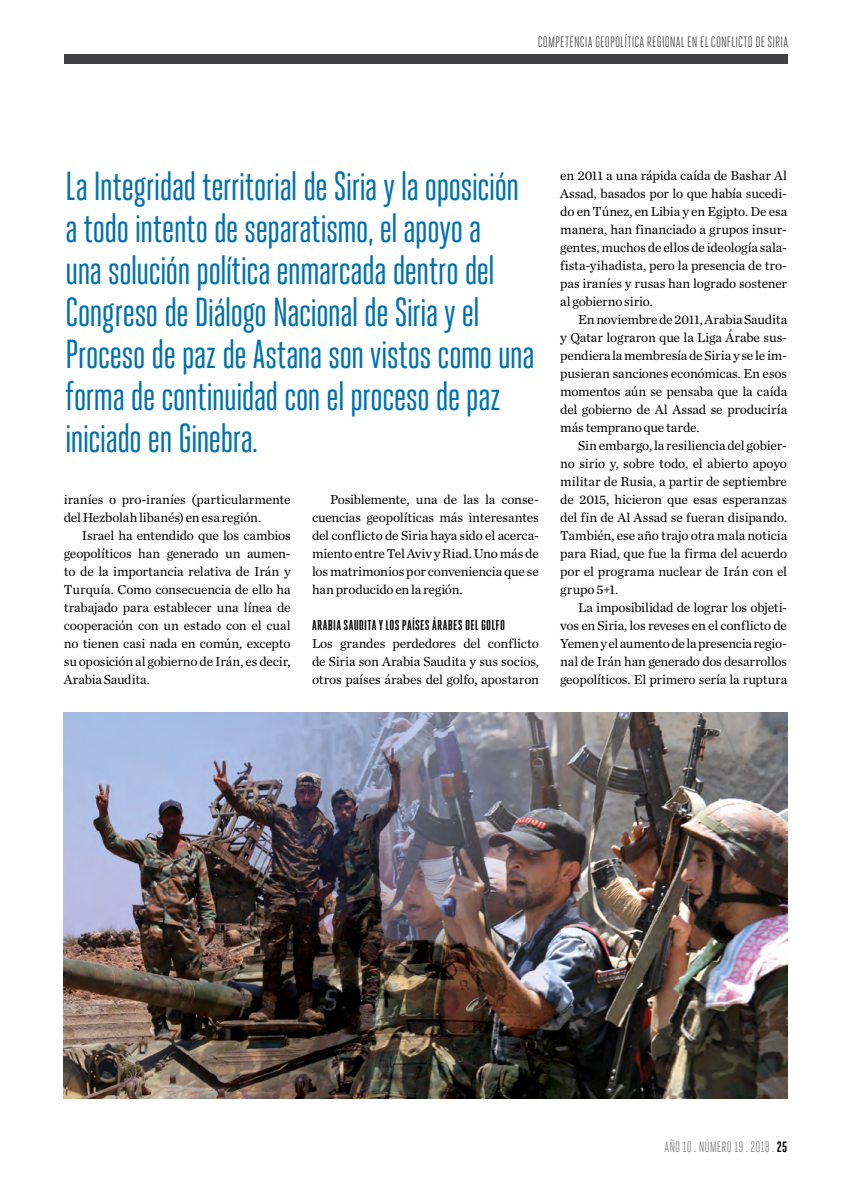
<style>
.page{position:relative;width:851px;height:1191px;background:#fff}
.page>*{position:absolute;margin:0;border:0;box-sizing:border-box;transform-origin:0 0}
.t1{font:40.5px/42px "Heroic Condensed";letter-spacing:-.025em;color:#0071ae}
.t2{font:15px "Heroic Condensed";letter-spacing:.01em;color:#414042}
.t3{font:15px "Heroic Condensed";letter-spacing:.015em;color:#77787b}
.t4{font:700 14.25px "Heroic Condensed";color:#000}
.t5{font:13.5px/18px "Chronicle Text G1";letter-spacing:-.015em;color:#000;text-align:justify}
.s1{font-weight:700;color:#000}
</style>
<div class="page">
<div style="left:64px;top:54px;width:723px;height:9px;background:#414042"></div>
<img style="left:64px;top:712px;width:723px;height:386px">
<p class="t2" style="left:537px;top:33px;width:252px">COMPETENCIA GEOPOLÍTICA REGIONAL EN EL CONFLICTO DE SIRIA</p>
<p class="t1" style="left:65px;top:165px;width:471px">La Integridad territorial de Siria y la oposición a todo intento de separatismo, el apoyo a<br>una solución política enmarcada dentro del Congreso de Diálogo Nacional de Siria y el Proceso de paz de Astana son vistos como una forma de continuidad con el proceso de paz iniciado en Ginebra.</p>
<p class="t5" style="left:64px;top:490px;width:228px">iraníes o pro-iraníes (particularmente del Hezbolah libanés) en esa región.</p>
<p class="t5" style="left:64px;top:526px;width:228px;text-indent:18px">Israel ha entendido que los cambios geopolíticos han generado un aumen&shy;to de la importancia relativa de Irán y Turquía. Como consecuencia de ello ha trabajado para establecer una línea de cooperación con un estado con el cual no tienen casi nada en común, excepto su oposición al gobierno de Irán, es decir, Arabia Saudita.</p>
<p class="t5" style="left:312px;top:490px;width:228px;text-indent:18px">Posiblemente, una de las la conse&shy;cuencias geopolíticas más interesantes del conflicto de Siria haya sido el acerca&shy;miento entre Tel Aviv y Riad. Uno más de los matrimonios por conveniencia que se han producido en la región.</p>
<p class="t4" style="left:312px;top:617px;width:11px">ARABIA</p>
<p class="t4" style="left:343px;top:617px;width:11px">SAUDITA</p>
<p class="t4" style="left:379px;top:617px;width:29px">Y LOS PAÍSES</p>
<p class="t4" style="left:432px;top:617px;width:11px">ÁRABES</p>
<p class="t4" style="left:465px;top:617px;width:22px">DEL GOLFO</p>
<p class="t5" style="left:312px;top:634px;width:228px">Los grandes perdedores del conflicto de Siria son Arabia Saudita y sus socios, otros países árabes del golfo, apostaron</p>
<p class="t5" style="left:560px;top:166px;width:228px">en 2011 a una rápida caída de Bashar Al Assad, basados por lo que había sucedi&shy;do en Túnez, en Libia y en Egipto. De esa manera, han financiado a grupos insur&shy;gentes, muchos de ellos de ideología sala&shy;fista-yihadista, pero la presencia de tro&shy;pas iraníes y rusas han logrado sostener al gobierno sirio.</p>
<p class="t5" style="left:560px;top:310px;width:228px;text-indent:18px">En noviembre de 2011, Arabia Saudita y Qatar lograron que la Liga Árabe sus&shy;pendiera la membresía de Siria y se le im&shy;pusieran sanciones económicas. En esos momentos aún se pensaba que la caída del gobierno de Al Assad se produciría más temprano que tarde.</p>
<p class="t5" style="left:560px;top:436px;width:228px;text-indent:18px">Sin embargo, la resiliencia del gobier&shy;no sirio y, sobre todo, el abierto apoyo militar de Rusia, a partir de septiembre de 2015, hicieron que esas esperanzas del fin de Al Assad se fueran disipando.<br>También, ese año trajo otra mala noticia para Riad, que fue la firma del acuerdo por el programa nuclear de Irán con el grupo 5+1.</p>
<p class="t5" style="left:560px;top:598px;width:228px;text-indent:18px">La imposibilidad de lograr los objeti&shy;vos en Siria, los reveses en el conflicto de Yemen y el aumento de la presencia regio&shy;nal de Irán han generado dos desarrollos geopolíticos. El primero sería la ruptura</p>
<p class="t3" style="left:664px;top:1139px;width:124px">AÑO 10 . NÚMERO 19 . 2018 . <span class="s1">25</span></p>
</div>
